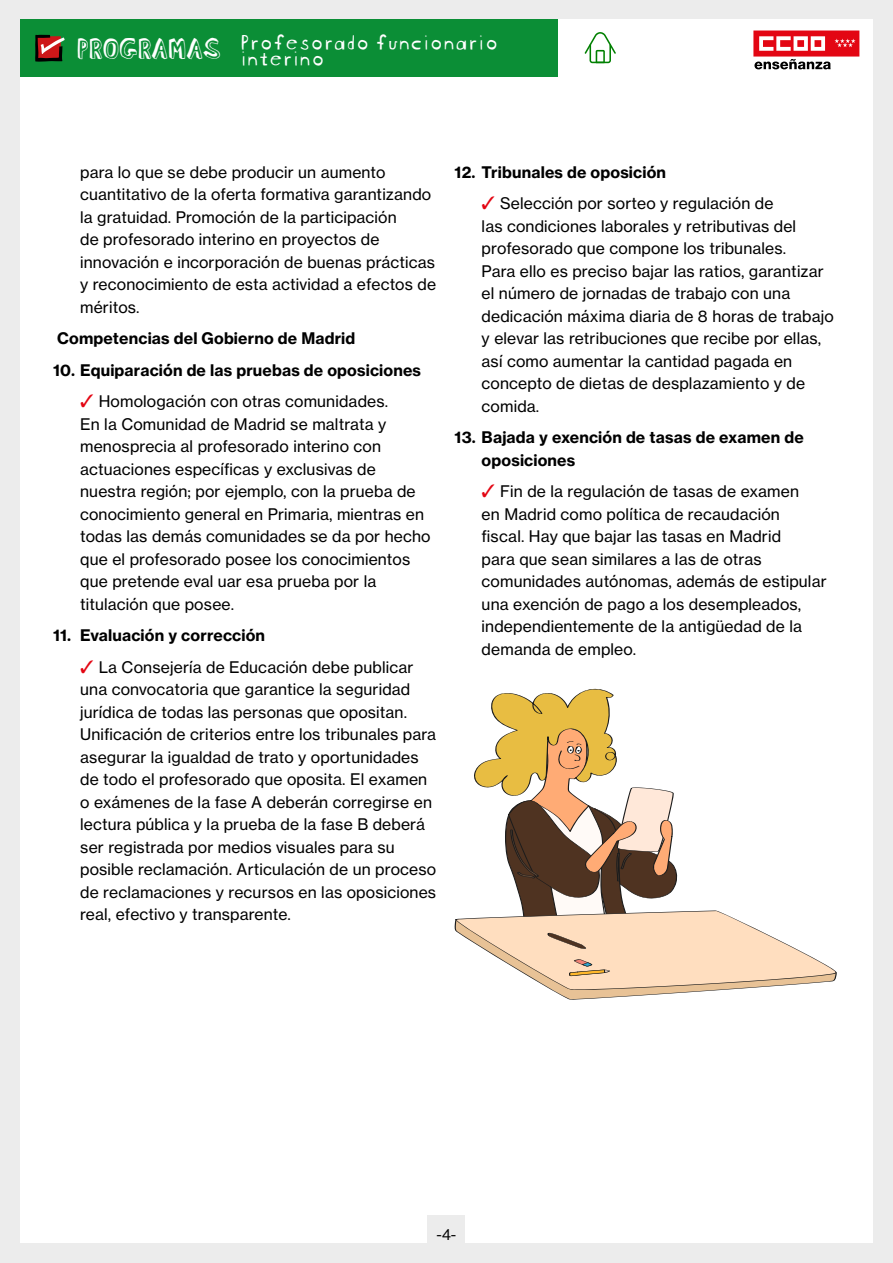
<style>
.page{position:relative;width:893px;height:1263px;background:#fff}
.page>*{position:absolute;margin:0;border:0;box-sizing:border-box;transform-origin:0 0}
.t1{font:27.6px "Blockhead Dark Side";color:#fff}
.t2{font:22.5px/15.9px "Blockhead Unplugged";color:#fff}
.t3{font:15.75px/22.5px "Volta Modern Text 55 Roman";letter-spacing:.01em;color:#000}
.t4{font:700 15.75px/22.5px "Volta Modern Text 75";letter-spacing:.01em;color:#000}
.t5{font:15.75px "Volta Modern Display 55 Roman";color:#000}
.s1{color:#e30613}
</style>
<div class="page">
<div style="left:0;top:0;width:20px;height:1263px;background:#ececec"></div>
<div style="left:873px;top:0;width:20px;height:1263px;background:#ececec"></div>
<div style="left:4px;top:1243px;width:889px;height:20px;background:#ececec"></div>
<div style="left:4px;top:0;width:889px;height:19px;background:#ececec"></div>
<div style="left:20px;top:19px;width:537px;height:57px;background:#0b8e36"></div>
<svg style="left:753px;top:31px;width:106px;height:38px"></svg>
<svg style="left:585px;top:32px;width:31px;height:31px"></svg>
<div style="left:428px;top:1215px;width:37px;height:38px;background:#ececec"></div>
<svg style="left:35px;top:35px;width:30px;height:27px"></svg>
<svg style="left:454px;top:688px;width:383px;height:312px"></svg>
<h1 class="t1" style="left:77px;top:24px;width:146px">PROGRAMAS</h1>
<h2 class="t2" style="left:239px;top:31px;width:260px">Profesorado funcionario interino</h2>
<p class="t3" style="left:80px;top:161px;width:357px">para lo que se debe producir un aumento cuantitativo de la oferta formativa garantizando la gratuidad. Promoción de la participación<br>de profesorado interino en proyectos de innovación e incorporación de buenas prácticas y reconocimiento de esta actividad a efectos de méritos.</p>
<p class="t4" style="left:57px;top:327px;width:300px">Competencias del Gobierno de Madrid</p>
<p class="t4" style="left:53px;top:359px;width:369px">10. Equiparación de las pruebas de oposiciones</p>
<p class="t3" style="left:80px;top:390px;width:352px"><span class="s1">✓</span> Homologación con otras comunidades.<br>En la Comunidad de Madrid se maltrata y menosprecia al profesorado interino con actuaciones específicas y exclusivas de nuestra región; por ejemplo, con la prueba de conocimiento general en Primaria, mientras en todas las demás comunidades se da por hecho que el profesorado posee los conocimientos que pretende eval uar esa prueba por la titulación que posee.</p>
<p class="t4" style="left:53px;top:624px;width:213px">11. Evaluación y corrección</p>
<p class="t3" style="left:80px;top:656px;width:358px"><span class="s1">✓</span> La Consejería de Educación debe publicar una convocatoria que garantice la seguridad jurídica de todas las personas que opositan.<br>Unificación de criterios entre los tribunales para asegurar la igualdad de trato y oportunidades de todo el profesorado que oposita. El examen o exámenes de la fase A deberán corregirse en lectura pública y la prueba de la fase B deberá ser registrada por medios visuales para su posible reclamación. Articulación de un proceso de reclamaciones y recursos en las oposiciones real, efectivo y transparente.</p>
<p class="t4" style="left:455px;top:161px;width:213px">12. Tribunales de oposición</p>
<p class="t3" style="left:482px;top:192px;width:354px"><span class="s1">✓</span> Selección por sorteo y regulación de<br>las condiciones laborales y retributivas del profesorado que compone los tribunales.<br>Para ello es preciso bajar las ratios, garantizar el número de jornadas de trabajo con una dedicación máxima diaria de 8 horas de trabajo y elevar las retribuciones que recibe por ellas, así como aumentar la cantidad pagada en concepto de dietas de desplazamiento y de comida.</p>
<p class="t4" style="left:482px;top:426px;width:324px;text-indent:-27px">13. Bajada y exención de tasas de examen de oposiciones</p>
<p class="t3" style="left:482px;top:480px;width:347px"><span class="s1">✓</span> Fin de la regulación de tasas de examen<br>en Madrid como política de recaudación<br>fiscal. Hay que bajar las tasas en Madrid<br>para que sean similares a las de otras comunidades autónomas, además de estipular una exención de pago a los desempleados, independientemente de la antigüedad de la demanda de empleo.</p>
<p class="t5" style="left:437px;top:1225px;width:21px">-4-</p>
</div>
